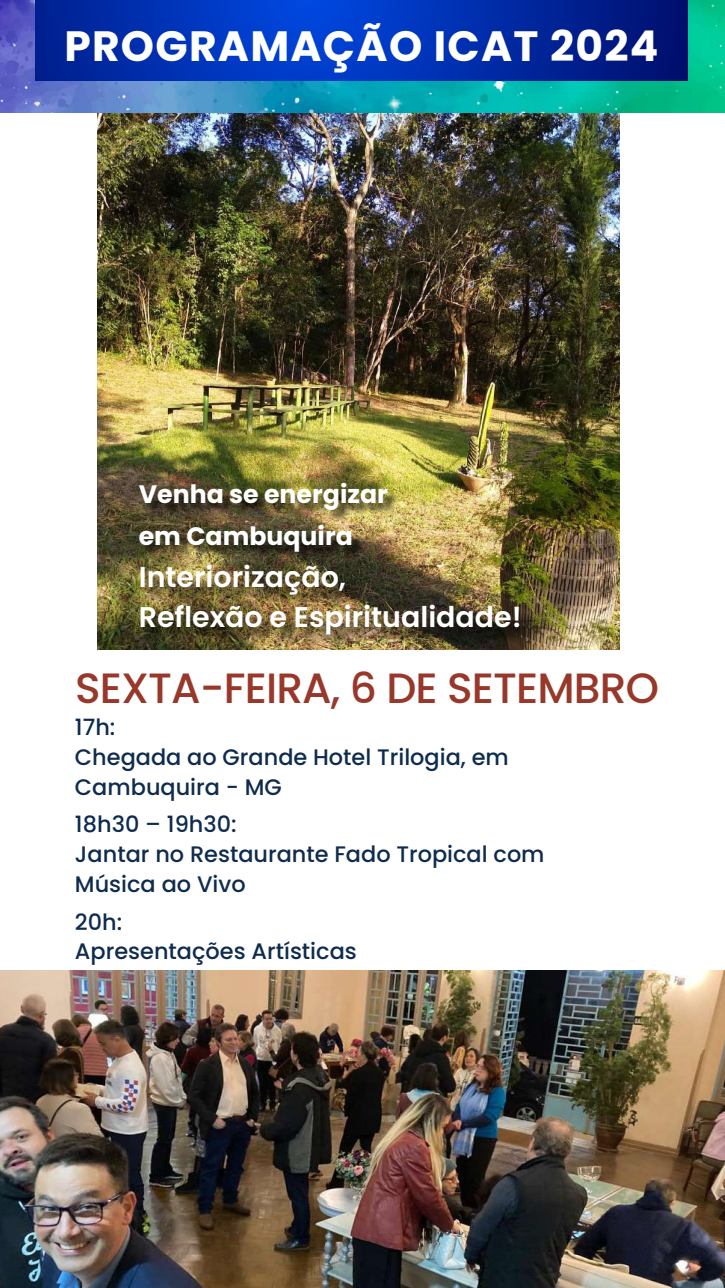
<style>
.page{position:relative;width:725px;height:1288px;background:#fff}
.page>*{position:absolute;margin:0;border:0;box-sizing:border-box;transform-origin:0 0}
.t1{font:500 42.38px "Poppins";letter-spacing:-.02em;color:#98382a}
.t2{font:700 42.38px "Poppins";letter-spacing:.03em;color:#fff}
.t3{font:600 28.5px/39.9px "Poppins";color:#fff}
.t4{font:700 25.25px/42.4px "Poppins";color:#fff}
.t5{font:500 22.38px/29.9px "Poppins";color:#0f2c4e}
</style>
<div class="page">
<img style="left:98px;top:113px;width:522px;height:536px">
<img style="left:0;top:0;width:725px;height:113px">
<svg style="left:35px;top:0;width:653px;height:80px;background:#002dab"></svg>
<div style="left:141px;top:484px;width:259px;height:80px;background:#000;opacity:.75"></div>
<div style="left:142px;top:567px;width:394px;height:84px;background:#000;opacity:.75"></div>
<img style="left:0;top:970px;width:725px;height:318px">
<h1 class="t2" style="left:64px;top:21px;width:596px">PROGRAMAÇÃO ICAT 2024</h1>
<p class="t4" style="left:139px;top:473px;width:251px">Venha se energizar em Cambuquira</p>
<p class="t3" style="left:139px;top:557px;width:385px">Interiorização,<br>Reflexão e Espiritualidade!</p>
<h1 class="t1" style="left:75px;top:663px;width:585px">SEXTA-FEIRA, 6 DE SETEMBRO</h1>
<p class="t5" style="left:75px;top:712px;width:435px">17h:<br>Chegada ao Grande Hotel Trilogia, em<br>Cambuquira - MG</p>
<p class="t5" style="left:75px;top:809px;width:471px">18h30 – 19h30:<br>Jantar no Restaurante Fado Tropical com<br>Música ao Vivo</p>
<p class="t5" style="left:75px;top:907px;width:283px">20h:<br>Apresentações Artísticas</p>
</div>
